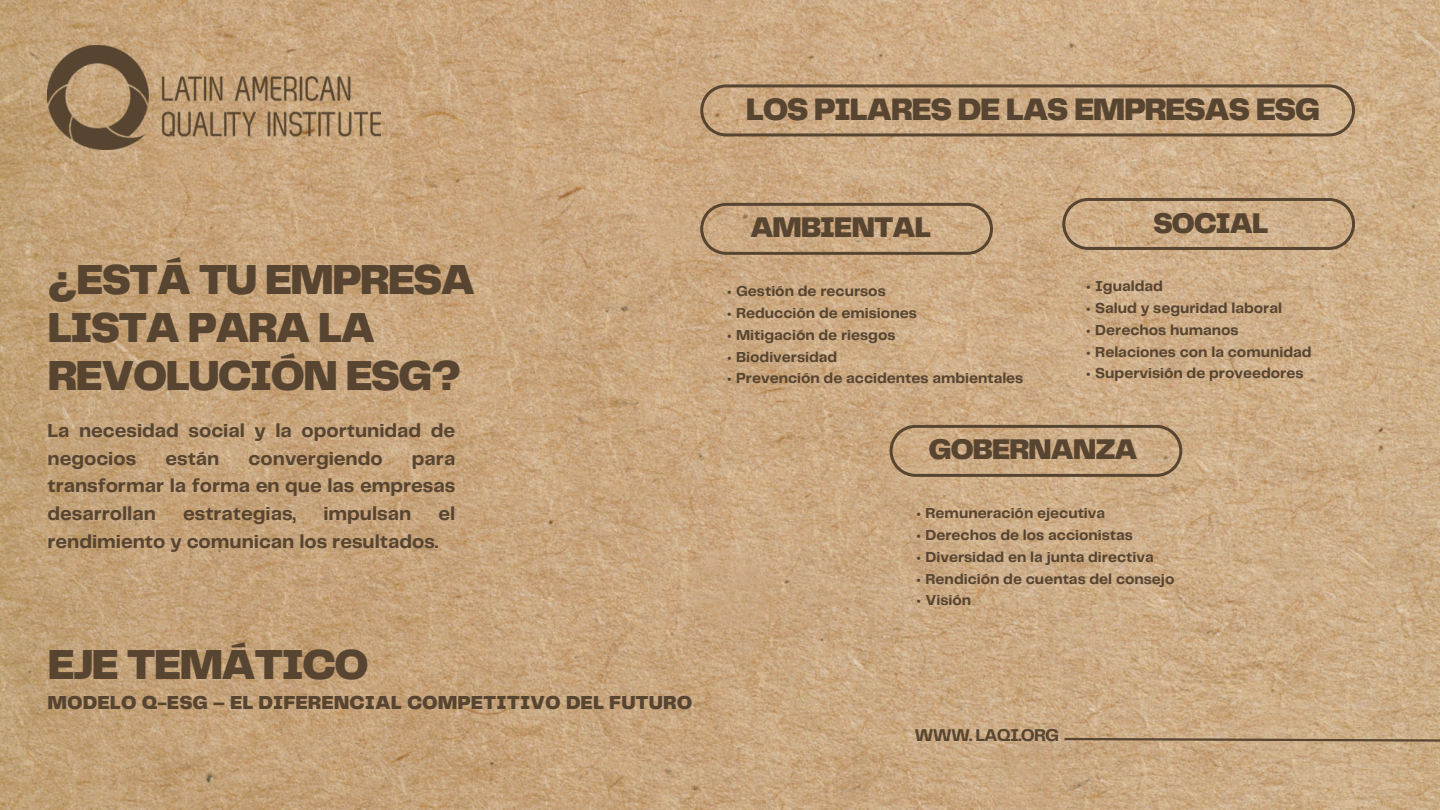
<style>
.page{position:relative;width:1440px;height:810px;background:#fff}
.page>*{position:absolute;margin:0;border:0;box-sizing:border-box;transform-origin:0 0}
.t1{font:900 43.6px/48px "Telegraf";letter-spacing:-.05em;color:#574531}
.t2{font:900 32.3px "Telegraf";letter-spacing:-.05em;color:#574531}
.t3{font:900 29.6px "Telegraf";letter-spacing:-.05em;color:#574531}
.t4{font:700 19.6px/27.7px "Telegraf";color:#574531}
.t5{font:900 19.6px "Telegraf";color:#574531}
.t6{font:700 17.7px "Telegraf";letter-spacing:-.05em;color:#574531}
.t7{font:700 15px "Telegraf";color:#574531}
</style>
<div class="page">
<img style="left:0;top:0;width:1440px;height:810px">
<svg style="left:1062px;top:737px;width:378px;height:7px;background:#a68b6a"></svg>
<img style="left:47px;top:45px;width:333px;height:104px">
<svg style="left:700px;top:203px;width:293px;height:52px;background:#be9d79"></svg>
<svg style="left:700px;top:84px;width:655px;height:52px;background:#c0a17c"></svg>
<svg style="left:1062px;top:198px;width:293px;height:52px;background:#bfa17d"></svg>
<svg style="left:890px;top:425px;width:292px;height:52px;background:#be9e7a"></svg>
<h2 class="t2" style="left:746px;top:86px;width:576px">LOS PILARES DE LAS EMPRESAS ESG</h2>
<h1 class="t1" style="left:47px;top:256px;width:430px">¿ESTÁ TU EMPRESA<br>LISTA PARA LA<br>REVOLUCIÓN ESG?</h1>
<h3 class="t4" style="left:47px;top:416px;width:409px">La necesidad social y la oportunidad de negocios</h3>
<h3 class="t4" style="left:165px;top:444px;width:55px">están</h3>
<h3 class="t4" style="left:249px;top:444px;width:136px">convergiendo</h3>
<h3 class="t4" style="left:47px;top:444px;width:409px;text-align:justify;text-indent:364px">para transformar la forma en que las empresas desarrollan</h3>
<h3 class="t4" style="left:47px;top:500px;width:409px;text-indent:391px">el rendimiento y comunican los resultados.</h3>
<h3 class="t4" style="left:183px;top:500px;width:115px">estrategias,</h3>
<h3 class="t4" style="left:323px;top:500px;width:89px">impulsan</h3>
<h1 class="t1" style="left:47px;top:641px;width:323px">EJE TEMÁTICO</h1>
<h3 class="t5" style="left:47px;top:688px;width:646px">MODELO Q-ESG – EL DIFERENCIAL COMPETITIVO DEL FUTURO</h3>
<h3 class="t3" style="left:750px;top:206px;width:183px">AMBIENTAL</h3>
<p class="t7" style="left:726px;top:281px;width:161px">• Gestión de recursos</p>
<p class="t7" style="left:726px;top:303px;width:192px">• Reducción de emisiones</p>
<p class="t7" style="left:726px;top:325px;width:171px">• Mitigación de riesgos</p>
<p class="t7" style="left:726px;top:346px;width:112px">• Biodiversidad</p>
<p class="t7" style="left:726px;top:368px;width:298px">• Prevención de accidentes ambientales</p>
<h3 class="t3" style="left:1153px;top:203px;width:117px">SOCIAL</h3>
<p class="t7" style="left:1086px;top:276px;width:79px">• Igualdad</p>
<p class="t7" style="left:1086px;top:298px;width:198px">• Salud y seguridad laboral</p>
<p class="t7" style="left:1086px;top:320px;width:155px">• Derechos humanos</p>
<p class="t7" style="left:1086px;top:341px;width:227px">• Relaciones con la comunidad</p>
<p class="t7" style="left:1086px;top:363px;width:219px">• Supervisión de proveedores</p>
<h3 class="t3" style="left:928px;top:428px;width:211px">GOBERNANZA</h3>
<p class="t7" style="left:916px;top:503px;width:191px">• Remuneración ejecutiva</p>
<p class="t7" style="left:916px;top:525px;width:219px">• Derechos de los accionistas</p>
<p class="t7" style="left:916px;top:547px;width:239px">• Diversidad en la junta directiva</p>
<p class="t7" style="left:916px;top:568px;width:260px">• Rendición de cuentas del consejo</p>
<p class="t7" style="left:916px;top:590px;width:57px">• Visión</p>
<p class="t6" style="left:915px;top:723px;width:146px">WWW. LAQI.ORG</p>
</div>
